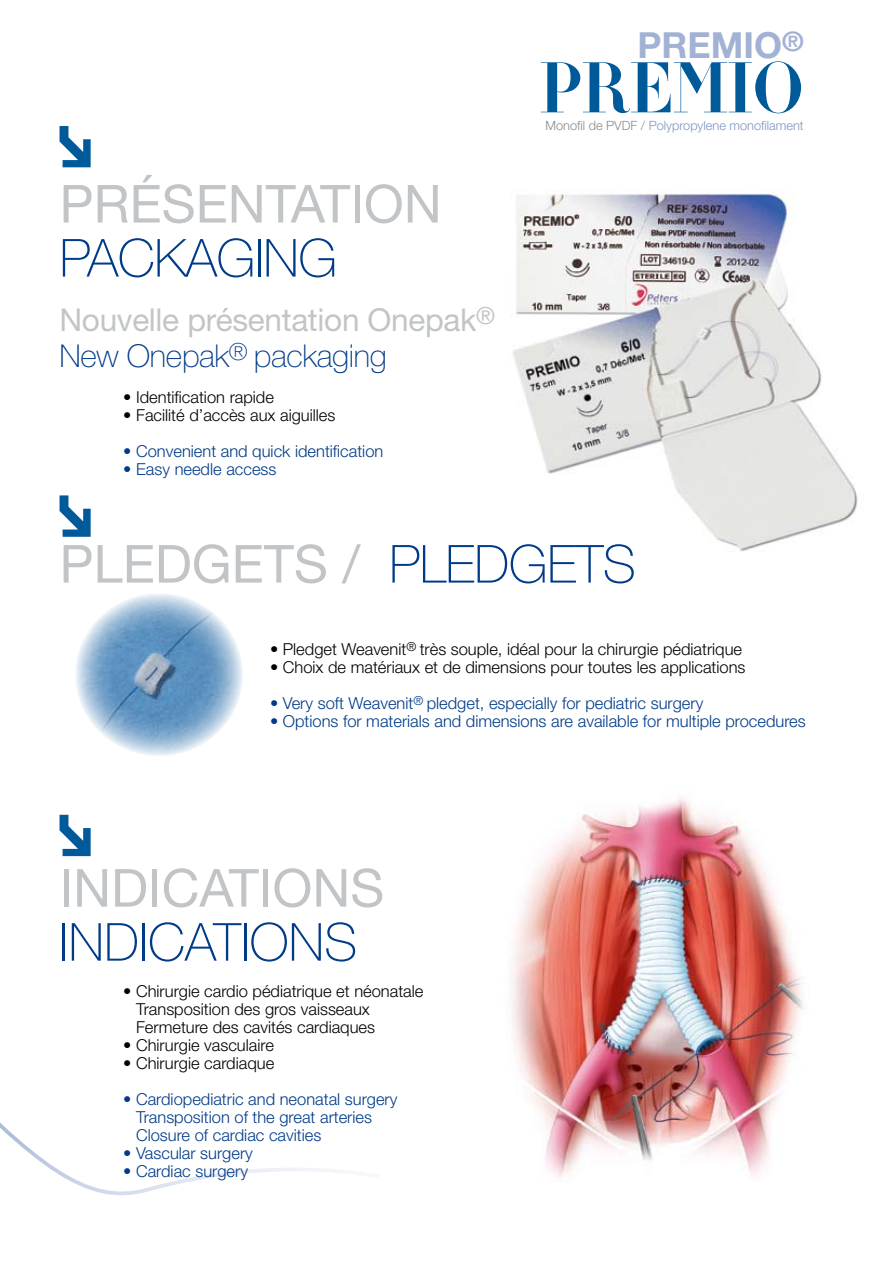
<style>
.page{position:relative;width:893px;height:1263px;background:#fff}
.page>*{position:absolute;margin:0;border:0;box-sizing:border-box;transform-origin:0 0}
.t1{font:69px "Didi";color:#005999}
.t2{font:52.5px "Helvetica Neue";color:#c2c5c7}
.t3{font:100 52.5px "Helvetica Neue";letter-spacing:-.01em;color:#003b88}
.t4{font:700 36px "Helvetica Neue";color:#a2b2d4}
.t5{font:31.5px/36px "Helvetica Neue";letter-spacing:-.01em;color:#c2c5c7}
.t6{font:300 16.5px/18px "Helvetica Neue";color:#000}
.t7{font:300 16.5px/18px "Helvetica Neue";color:#003b88}
.t8{font:300 12.75px "Helvetica Neue";color:#7d95c2}
.s1{font-weight:100;color:#003b88}
.s2{color:#8a898d}
</style>
<div class="page">
<svg style="left:0;top:1122px;width:344px;height:74px"></svg>
<img style="left:75px;top:593px;width:168px;height:163px;border-radius:50%">
<img style="left:510px;top:190px;width:348px;height:361px">
<img style="left:511px;top:797px;width:292px;height:381px">
<svg style="left:60px;top:126px;width:31px;height:41px"></svg>
<svg style="left:60px;top:815px;width:31px;height:41px"></svg>
<svg style="left:60px;top:495px;width:31px;height:42px"></svg>
<h2 class="t2" style="left:60px;top:173px;width:384px">PRÉSENTATION</h2>
<h2 class="t3" style="left:60px;top:228px;width:279px">PACKAGING</h2>
<h3 class="t5" style="left:60px;top:301px;width:437px">Nouvelle présentation Onepak<sup>®<br></sup><span class="s1">New Onepak</span><sup>®</sup> <span class="s1">packaging</span></h3>
<p class="t6" style="left:123px;top:387px;width:152px">• Identification rapide</p>
<p class="t6" style="left:123px;top:405px;width:214px">• Facilité d’accès aux aiguilles</p>
<p class="t7" style="left:123px;top:441px;width:262px">• Convenient and quick identification</p>
<p class="t7" style="left:123px;top:459px;width:155px">• Easy needle access</p>
<h3 class="t4" style="left:637px;top:23px;width:168px">PREMIO<sup>®</sup></h3>
<h1 class="t1" style="left:540px;top:46px;width:265px">PREMIO</h1>
<p class="t8" style="left:545px;top:118px;width:260px"><span class="s2">Monofil de PVDF /</span> Polypropylene monofilament</p>
<h2 class="t2" style="left:60px;top:533px;width:578px">PLEDG ETS / <span class="s1">PLEDGETS</span></h2>
<p class="t6" style="left:270px;top:639px;width:474px">• Pledget Weavenit<sup>®</sup> très souple, idéal pour la chirurgie pédiatrique</p>
<p class="t6" style="left:270px;top:657px;width:477px">• Choix de matériaux et de dimensions pour toutes les applications</p>
<p class="t7" style="left:270px;top:693px;width:435px">• Very soft Weavenit<sup>®</sup> pledget, especially for pediatric surgery</p>
<p class="t7" style="left:270px;top:711px;width:537px">• Options for materials and dimensions are available for multiple procedures</p>
<h2 class="t2" style="left:60px;top:857px;width:172px">Indications</h2>
<h2 class="t3" style="left:60px;top:912px;width:69px">Indicati</h2>
<h2 class="t3" style="left:250px;top:912px;width:101px">ons</h2>
<p class="t6" style="left:136px;top:981px;width:289px;text-indent:-13px">• chirurgie cardio pédiatrique et néonatale<br>Transposition des gros vaisseaux<br>Fermeture des cavités cardiaques</p>
<p class="t6" style="left:123px;top:1035px;width:152px">• chirurgie vasculaire</p>
<p class="t6" style="left:123px;top:1053px;width:153px">• chirurgie cardiaque</p>
<p class="t7" style="left:136px;top:1089px;width:263px;text-indent:-13px">• cardiopediatric and neonatal surgery<br>Transposition of the great arteries<br>Closure of cardiac cavities</p>
<p class="t7" style="left:123px;top:1143px;width:131px">• Vascular surgery</p>
<p class="t7" style="left:123px;top:1161px;width:126px">• cardiac surgery</p>
</div>
